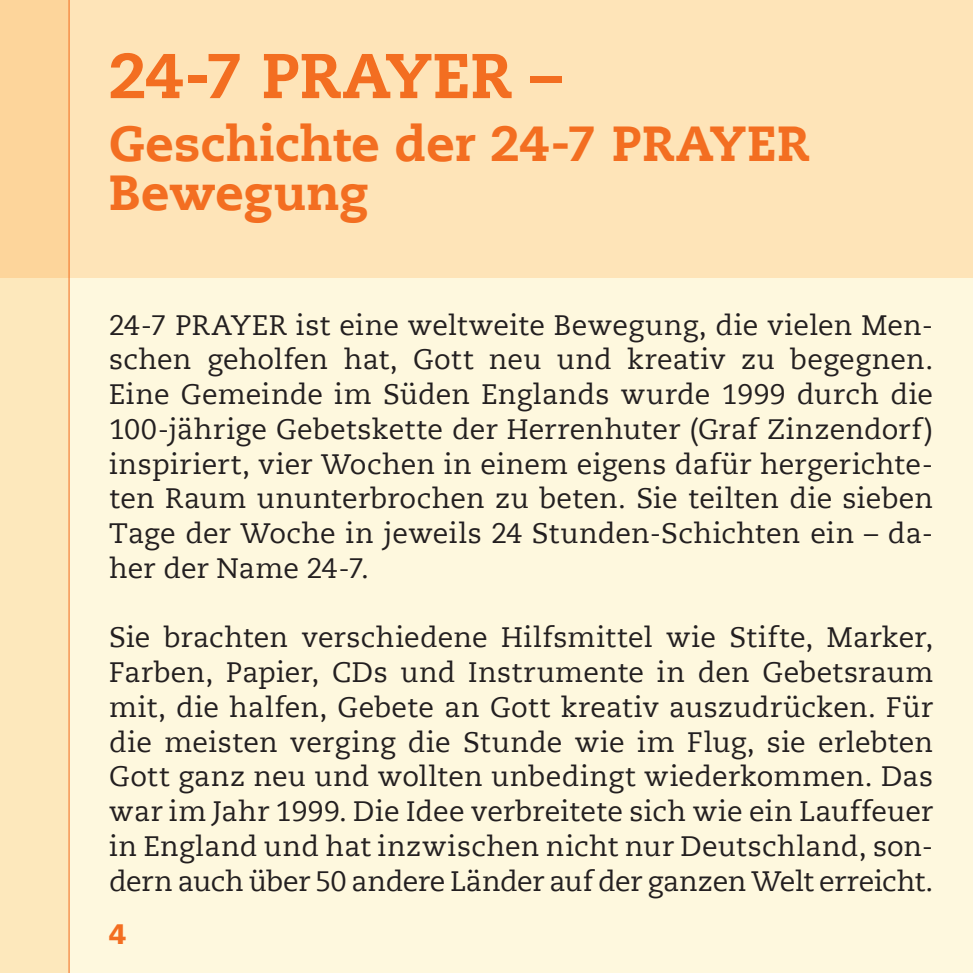
<style>
.page{position:relative;width:973px;height:973px;background:#fff}
.page>*{position:absolute;margin:0;border:0;box-sizing:border-box;transform-origin:0 0}
.t1{font:800 63px "Caecilia LT";letter-spacing:-.005em;color:#f36e21}
.t2{font:800 49px/49px "Caecilia LT";letter-spacing:.005em;color:#f36e21}
.t3{font:28px/34.6px "Caecilia LT";color:#231f20;text-align:justify}
.t4{font:900 28px "Frutiger LT";color:#f36e21}
</style>
<div class="page">
<div style="left:0;top:0;width:972px;height:972px;background:#fef8de"></div>
<hr style="left:972px;top:0;width:1px;height:972px;background:#fef8de">
<div style="left:0;top:0;width:972px;height:278px;background:#fee4b8"></div>
<svg style="left:0;top:0;width:68px;height:972px;background:#fde2b2"></svg>
<hr style="left:68px;top:0;width:2px;height:972px;background:#f36e21">
<hr style="left:972px;top:0;width:1px;height:278px;background:#fee4b8">
<h1 class="t1" style="left:109px;top:37px;width:453px">24-7 PRAYER –</h1>
<h2 class="t2" style="left:109px;top:120px;width:701px">Geschichte der 24-7 PRAYER<br>Bewegung</h2>
<p class="t3" style="left:109px;top:308px;width:825px">24-7 PRAYER ist eine weltweite Bewegung, die vielen Men&shy;schen geholfen hat, Gott neu und kreativ zu begegnen.<br>Eine Gemeinde im Süden Englands wurde 1999 durch die 100-jährige Gebetskette der Herrenhuter (Graf Zinzendorf) inspiriert, vier Wochen in einem eigens dafür hergerichte&shy;ten Raum ununterbrochen zu beten. Sie teilten die sieben Tage der Woche in jeweils 24 Stunden-Schichten ein – da&shy;her der Name 24-7.</p>
<p class="t3" style="left:109px;top:620px;width:825px">Sie brachten verschiedene Hilfsmittel wie Stifte, Marker, Farben, Papier, CDs und Instrumente in den Gebetsraum mit, die halfen, Gebete an Gott kreativ auszudrücken. Für die meisten verging die Stunde wie im Flug, sie erlebten Gott ganz neu und wollten unbedingt wiederkommen. Das war im Jahr 1999. Die Idee verbreitete sich wie ein Lauffeuer in England und hat inzwischen nicht nur Deutschland, son&shy;dern auch über 50 andere Länder auf der ganzen Welt erreicht.</p>
<p class="t4" style="left:109px;top:917px;width:19px">4</p>
</div>
